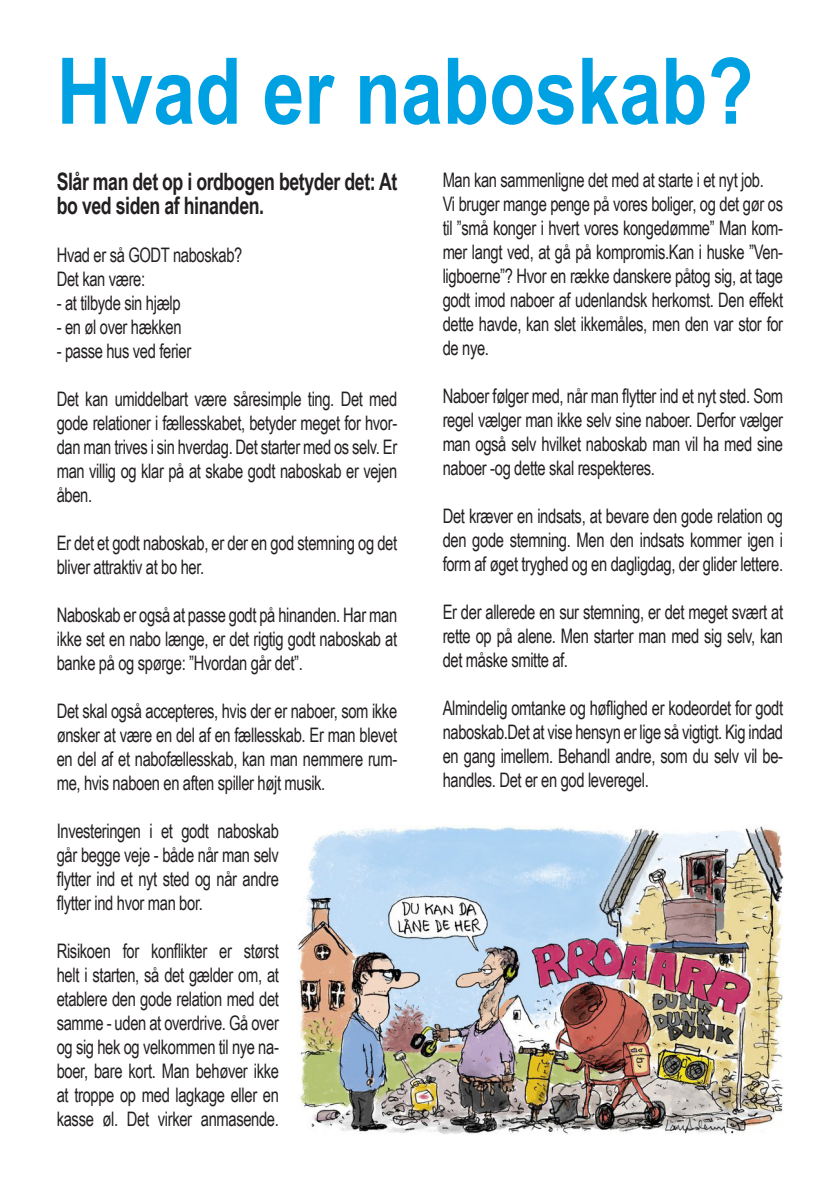
<style>
.page{position:relative;width:840px;height:1191px;background:#fff}
.page>*{position:absolute;margin:0;border:0;box-sizing:border-box;transform-origin:0 0}
.t1{font:700 92px "Arial Narrow";color:#00a1e3}
.t2{font:700 24px/24px "Arial Narrow";letter-spacing:-.02em;color:#231f20;scale:.9 1}
.t3{font:20px/24px "Arial Narrow";letter-spacing:-.02em;color:#231f20;text-align:justify;scale:.9 1}
</style>
<div class="page">
<img style="left:297px;top:825px;width:485px;height:309px">
<p class="t1" style="left:57px;top:22px;width:697px">Hvad er naboskab?</p>
<p class="t2" style="left:57px;top:168px;width:379px">Slår man det op i ordbogen betyder det: At bo ved siden af hinanden.</p>
<p class="t3" style="left:57px;top:242px;width:208px">Hvad er så GODT naboskab?</p>
<p class="t3" style="left:57px;top:266px;width:100px">Det kan være:</p>
<p class="t3" style="left:57px;top:290px;width:139px">- at tilbyde sin hjælp</p>
<p class="t3" style="left:57px;top:314px;width:140px">- en øl over hækken</p>
<p class="t3" style="left:57px;top:338px;width:151px">- passe hus ved ferier</p>
<p class="t3" style="left:57px;top:386px;width:379px">Det kan umiddelbart være såresimple ting. Det med gode relationer i fællesskabet, betyder meget for hvor&shy;dan man trives i sin hverdag. Det starter med os selv. Er man villig og klar på at skabe godt naboskab er vejen åben.</p>
<p class="t3" style="left:57px;top:530px;width:379px">Er det et godt naboskab, er der en god stemning og det bliver attraktiv at bo her.</p>
<p class="t3" style="left:57px;top:602px;width:379px">Naboskab er også at passe godt på hinanden. Har man ikke set en nabo længe, er det rigtig godt naboskab at banke på og spørge: ”Hvordan går det”.</p>
<p class="t3" style="left:57px;top:698px;width:379px">Det skal også accepteres, hvis der er naboer, som ikke ønsker at være en del af en fællesskab. Er man blevet en del af et nabofællesskab, kan man nemmere rum&shy;me, hvis naboen en aften spiller højt musik.</p>
<p class="t3" style="left:57px;top:818px;width:248px">Investeringen i et godt naboskab går begge veje - både når man selv flytter ind et nyt sted og når andre flytter ind hvor man bor.</p>
<p class="t3" style="left:57px;top:938px;width:248px">Risikoen for konflikter er størst helt i starten, så det gælder om, at etablere den gode relation med det samme - uden at overdrive. Gå over og sig hek og velkommen til nye na&shy;boer, bare kort. Man behøver ikke at troppe op med lagkage eller en kasse øl. Det virker anmasende.</p>
<p class="t3" style="left:442px;top:167px;width:358px">Man kan sammenligne det med at starte i et nyt job.</p>
<p class="t3" style="left:442px;top:191px;width:379px">Vi bruger mange penge på vores boliger, og det gør os til ”små konger i hvert vores kongedømme” Man kom&shy;mer langt ved, at gå på kompromis.Kan i huske ”Ven&shy;ligboerne”? Hvor en række danskere påtog sig, at tage godt imod naboer af udenlandsk herkomst. Den effekt dette havde, kan slet ikkemåles, men den var stor for de nye.</p>
<p class="t3" style="left:442px;top:383px;width:379px">Naboer følger med, når man flytter ind et nyt sted. Som regel vælger man ikke selv sine naboer. Derfor vælger man også selv hvilket naboskab man vil ha med sine naboer -og dette skal respekteres.</p>
<p class="t3" style="left:442px;top:503px;width:379px">Det kræver en indsats, at bevare den gode relation og den gode stemning. Men den indsats kommer igen i form af øget tryghed og en dagligdag, der glider lettere.</p>
<p class="t3" style="left:442px;top:599px;width:379px">Er der allerede en sur stemning, er det meget svært at rette op på alene. Men starter man med sig selv, kan det måske smitte af.</p>
<p class="t3" style="left:442px;top:695px;width:379px">Almindelig omtanke og høflighed er kodeordet for godt naboskab.Det at vise hensyn er lige så vigtigt. Kig indad en gang imellem. Behandl andre, som du selv vil be&shy;handles. Det er en god leveregel.</p>
</div>
